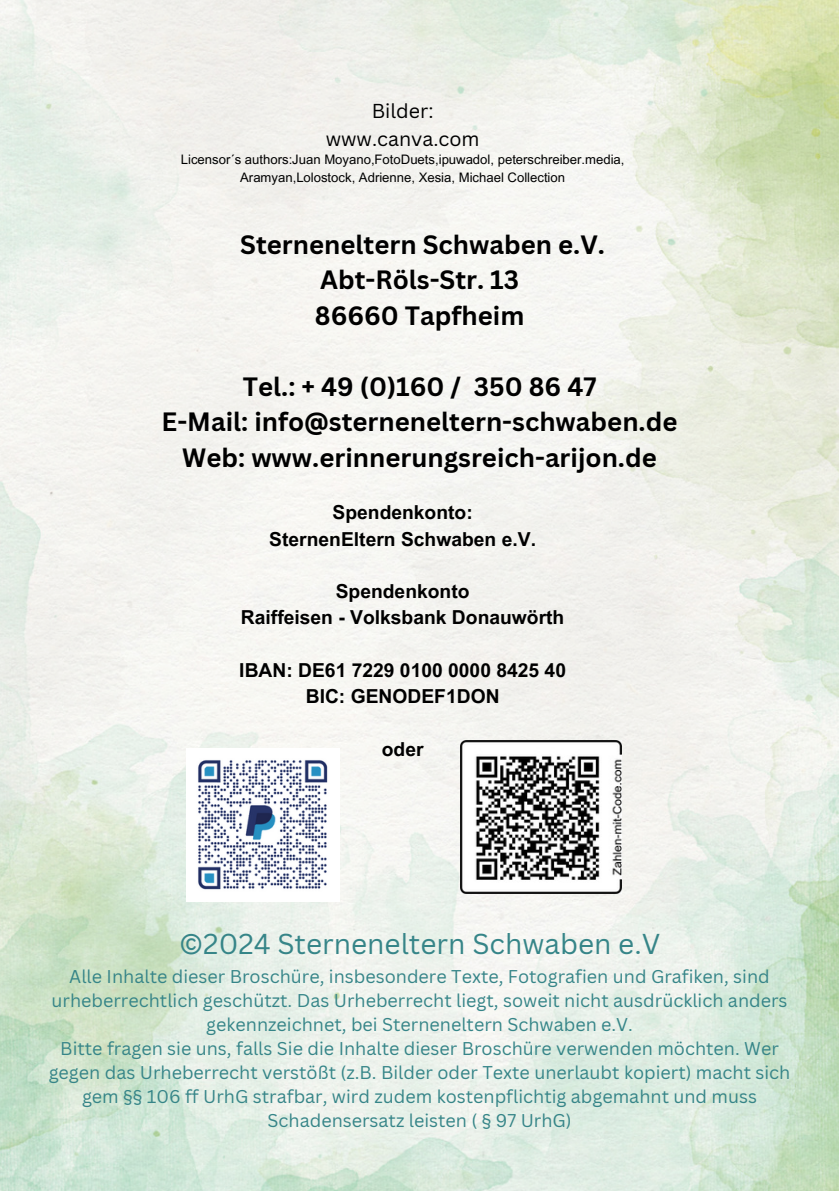
<style>
.page{position:relative;width:839px;height:1191px;background:#fff}
.page>*{position:absolute;margin:0;border:0;box-sizing:border-box;transform-origin:0 0}
.t1{font:28px "Canva Sans";color:#368588}
.t2{font:700 25.8px "Canva Sans";color:#000}
.t3{font:19.6px "Canva Sans";color:#000}
.t4{font:700 19.2px "Arial MT Pro";color:#000}
.t5{font:18px/24px "Canva Sans";color:#368588;text-align:center}
.t6{font:13px/17.4px "Arial MT Pro";color:#000;text-align:center}
</style>
<div class="page">
<img style="left:0;top:0;width:838px;height:1191px">
<img style="left:187px;top:748px;width:153px;height:153px">
<img style="left:460px;top:741px;width:161px;height:153px">
<p class="t3" style="left:372px;top:98px;width:63px">Bilder:</p>
<p class="t3" style="left:326px;top:125px;width:155px">www.canva.com</p>
<p class="t6" style="left:181px;top:153px;width:445px">Licensor´s authors:Juan Moyano,FotoDuets,ipuwadol, peterschreiber.media,<br>Aramyan,Lolostock, Adrienne, Xesia, Michael Collection</p>
<p class="t2" style="left:240px;top:226px;width:366px">Sterneneltern Schwaben e.V.</p>
<p class="t2" style="left:320px;top:262px;width:200px">Abt-Röls-Str. 13</p>
<p class="t2" style="left:315px;top:297px;width:211px">86660 Tapfheim</p>
<p class="t2" style="left:243px;top:368px;width:355px">Tel.: + 49 (0)160 / 350 86 47</p>
<p class="t2" style="left:161px;top:403px;width:517px">E-Mail: info@sterneneltern-schwaben.de</p>
<p class="t2" style="left:182px;top:439px;width:476px">Web: www.erinnerungsreich-arijon.de</p>
<p class="t4" style="left:332px;top:505px;width:142px">Spendenkonto:</p>
<p class="t4" style="left:269px;top:532px;width:268px">SternenEltern Schwaben e.V.</p>
<p class="t4" style="left:336px;top:584px;width:135px">Spendenkonto</p>
<p class="t4" style="left:241px;top:610px;width:325px">Raiffeisen - Volksbank Donauwörth</p>
<p class="t4" style="left:239px;top:663px;width:328px">IBAN: DE61 7229 0100 0000 8425 40</p>
<p class="t4" style="left:306px;top:689px;width:195px">BIC: GENODEF1DON</p>
<p class="t4" style="left:382px;top:742px;width:43px">oder</p>
<p class="t1" style="left:179px;top:925px;width:483px">©2024 Sterneneltern Schwaben e.V</p>
<p class="t5" style="left:52px;top:964px;width:737px">Alle Inhalte dieser Broschüre, insbesondere Texte, Fotografien und Grafiken, sind urheberrechtlich geschützt. Das Urheberrecht liegt, soweit nicht ausdrücklich anders gekennzeichnet, bei Sterneneltern Schwaben e.V.</p>
<p class="t5" style="left:49px;top:1036px;width:743px">Bitte fragen sie uns, falls Sie die Inhalte dieser Broschüre verwenden möchten. Wer gegen das Urheberrecht verstößt (z.B. Bilder oder Texte unerlaubt kopiert) macht sich gem §§ 106 ff UrhG strafbar, wird zudem kostenpflichtig abgemahnt und muss Schadensersatz leisten ( § 97 UrhG)</p>
</div>
